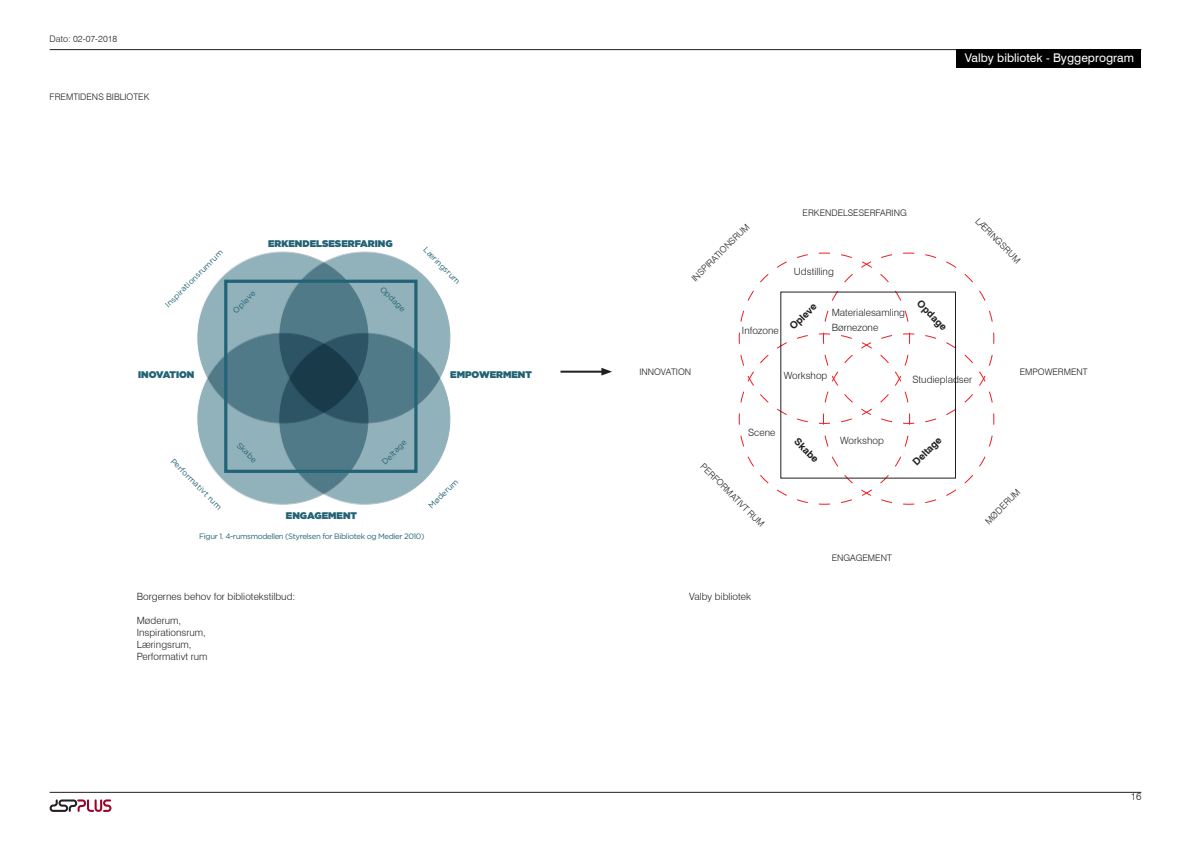
<style>
.page{position:relative;width:1191px;height:842px;background:#fff}
.page>*{position:absolute;margin:0;border:0;box-sizing:border-box;transform-origin:0 0}
.t1{font:12px "Swiss 721 BT";color:#fff}
.t2{font:300 10px/12px "Swiss 721 BT";color:#231f20}
.t3{font:700 10px "Swiss 721 BT";color:#231f20}
.t4{font:900 9.7px "Gotham HTF";color:#236376}
.t5{font:300 9px "Swiss 721 BT";color:#231f20}
.t6{font:8px "Gotham HTF";color:#236376}
.t7{font:7.8px "Gotham HTF";letter-spacing:-.05em;color:#236376}
</style>
<div class="page">
<hr style="left:50px;top:49px;width:1091px;height:1px;background:#231f20">
<div style="left:956px;top:50px;width:185px;height:18px;background:#000001"></div>
<hr style="left:50px;top:792px;width:1091px;height:1px;background:#231f20">
<svg style="left:50px;top:799px;width:61px;height:13px"></svg>
<div style="left:197px;top:252px;width:171px;height:171px;background:#91b1bb;border-radius:50%"></div>
<svg style="left:279px;top:252px;width:171px;height:171px;background:#779ba7"></svg>
<svg style="left:279px;top:333px;width:171px;height:171px;background:#7195a1"></svg>
<svg style="left:197px;top:333px;width:171px;height:171px;background:#597e8b"></svg>
<div style="left:224px;top:280px;width:193px;height:193px;border:3px solid #236376"></div>
<hr style="left:560px;top:371px;width:45px;height:2px;background:#231f20">
<svg style="left:601px;top:368px;width:11px;height:8px"></svg>
<svg style="left:738px;top:252px;width:256px;height:253px"></svg>
<p class="t5" style="left:50px;top:34px;width:69px">Dato: 02-07-2018</p>
<p class="t5" style="left:50px;top:91px;width:101px">FREMTIDENS BIBLIOTEK</p>
<p class="t6" style="left:164px;top:304px;width:79px;rotate:-45deg">Inspirationsrumrum</p>
<p class="t6" style="left:232px;top:310px;width:30px;rotate:-45deg">Opleve</p>
<p class="t4" style="left:268px;top:238px;width:126px">ERKENDELSESERFARING</p>
<p class="t6" style="left:383px;top:285px;width:34px;rotate:45deg">Opdage</p>
<p class="t6" style="left:427px;top:246px;width:50px;rotate:45deg">Læringsrum</p>
<p class="t4" style="left:138px;top:369px;width:58px">INOVATION</p>
<p class="t4" style="left:450px;top:369px;width:83px">EMPOWERMENT</p>
<p class="t6" style="left:174px;top:457px;width:70px;rotate:45deg">Performativt rum</p>
<p class="t6" style="left:240px;top:441px;width:26px;rotate:45deg">Skabe</p>
<p class="t6" style="left:381px;top:461px;width:33px;rotate:-45deg">Deltage</p>
<p class="t4" style="left:286px;top:510px;width:73px">ENGAGEMENT</p>
<p class="t6" style="left:428px;top:505px;width:40px;rotate:-45deg">Møderum</p>
<p class="t7" style="left:199px;top:533px;width:227px">Figur 1. 4-rumsmodellen (Styrelsen for Bibliotek og Medier 2010)</p>
<p class="t2" style="left:137px;top:590px;width:160px">Borgernes behov for bibliotekstilbud:</p>
<p class="t2" style="left:137px;top:614px;width:72px">Møderum,<br>Inspirationsrum,<br>Læringsrum,<br>Performativt rum</p>
<p class="t1" style="left:964px;top:53px;width:171px">Valby bibliotek - Byggeprogram</p>
<p class="t5" style="left:689px;top:276px;width:79px;rotate:-45deg">INSPIRATIONSRUM</p>
<p class="t2" style="left:742px;top:324px;width:38px">Infozone</p>
<p class="t5" style="left:802px;top:207px;width:106px">ERKENDELSESERFARING</p>
<p class="t2" style="left:794px;top:265px;width:41px">Udstilling</p>
<p class="t3" style="left:787px;top:324px;width:35px;rotate:-45deg">Opleve</p>
<p class="t2" style="left:831px;top:306px;width:75px">Materialesamling</p>
<p class="t2" style="left:831px;top:321px;width:48px">Børnezone</p>
<p class="t3" style="left:923px;top:297px;width:39px;rotate:45deg">Opdage</p>
<p class="t5" style="left:980px;top:216px;width:61px;rotate:45deg">LÆRINGSRUM</p>
<p class="t5" style="left:639px;top:366px;width:53px">INNOVATION</p>
<p class="t5" style="left:1019px;top:366px;width:69px">EMPOWERMENT</p>
<p class="t2" style="left:783px;top:369px;width:45px">Workshop</p>
<p class="t2" style="left:912px;top:373px;width:61px">Studiepladser</p>
<p class="t2" style="left:748px;top:426px;width:29px">Scene</p>
<p class="t5" style="left:706px;top:461px;width:87px;rotate:45deg">PERFORMATIVT RUM</p>
<p class="t2" style="left:689px;top:590px;width:63px">Valby bibliotek</p>
<p class="t3" style="left:800px;top:435px;width:31px;rotate:45deg">Skabe</p>
<p class="t2" style="left:840px;top:434px;width:45px">Workshop</p>
<p class="t5" style="left:831px;top:552px;width:62px">ENGAGEMENT</p>
<p class="t3" style="left:910px;top:459px;width:38px;rotate:-45deg">Deltage</p>
<p class="t5" style="left:983px;top:519px;width:47px;rotate:-45deg">MØDERUM</p>
<p class="t2" style="left:1130px;top:790px;width:12px">16</p>
</div>
